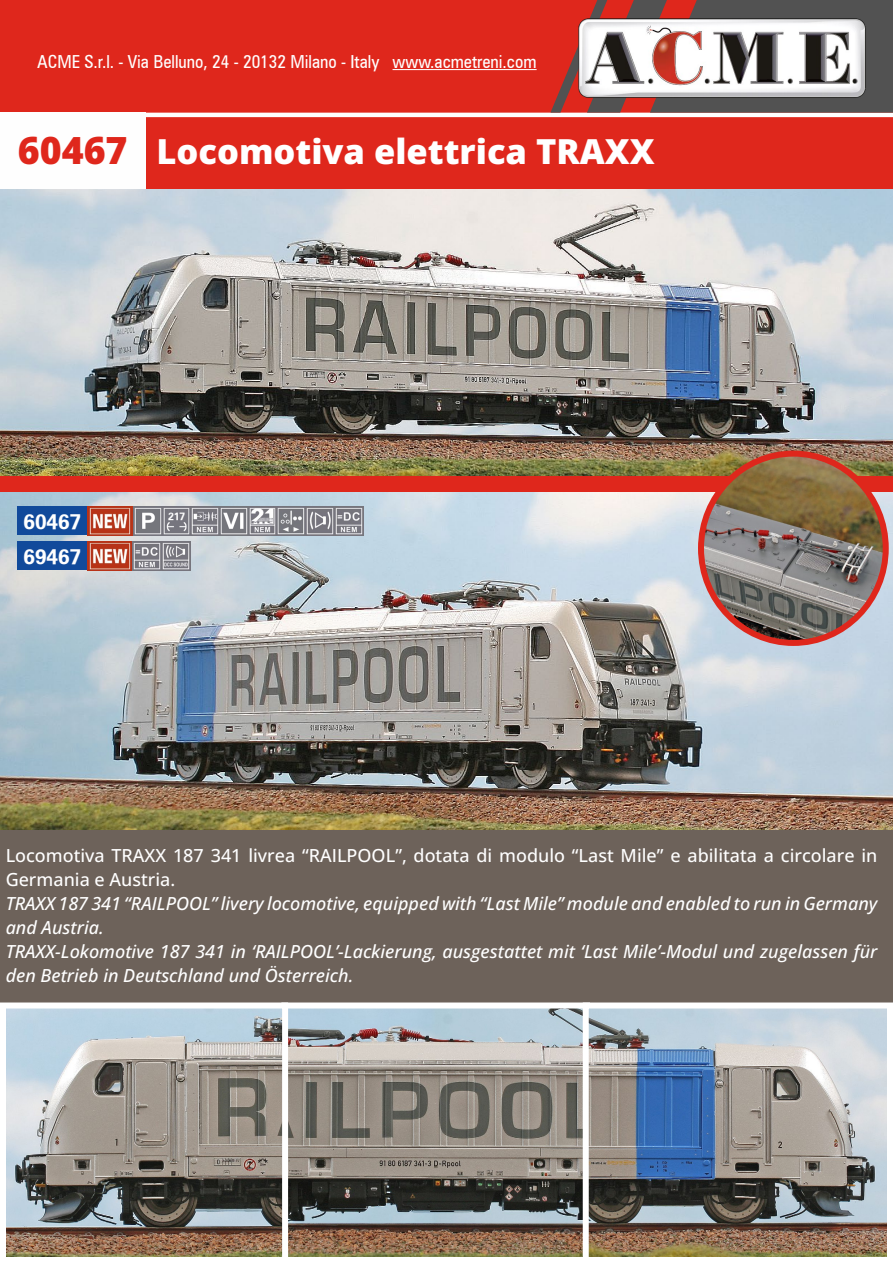
<style>
.page{position:relative;width:893px;height:1263px;background:#fff}
.page>*{position:absolute;margin:0;border:0;box-sizing:border-box;transform-origin:0 0}
.t1{font:800 34.5px "Open Sans";color:#fff}
.t2{font:21px "Zurich Bold BT";color:#fff}
.t3{font:italic 500 18px/24px "Open Sans";color:#fff}
.t4{font:500 18px/24px "Open Sans";color:#fff}
.t5{font:condensed 18px "Zurich BT";color:#fff}
.t6{font:10.5px "Zurich Bold BT";color:#fff}
.s1{font-size:37.5px;color:#df271c}
</style>
<div class="page">
<div style="left:0;top:0;width:893px;height:189px;background:#df271c"></div>
<hr style="left:88px;top:113px;width:805px;height:4px;background:#fefefe">
<div style="left:0;top:113px;width:145px;height:76px;background:#fefefe"></div>
<svg style="left:550px;top:0;width:343px;height:113px"></svg>
<img style="left:575px;top:17px;width:291px;height:82px">
<div style="left:0;top:830px;width:893px;height:172px;background:#6d625a"></div>
<hr style="left:392px;top:69px;width:145px;height:1px;background:#fff">
<img style="left:0;top:189px;width:893px;height:287px">
<img style="left:0;top:492px;width:893px;height:338px">
<img style="left:291px;top:1002px;width:289px;height:255px">
<img style="left:580px;top:1002px;width:313px;height:255px">
<img style="left:0;top:1002px;width:291px;height:255px">
<div style="left:17px;top:506px;width:71px;height:29px;background:#114a9b"></div>
<img style="left:88px;top:506px;width:275px;height:29px">
<div style="left:17px;top:542px;width:71px;height:28px;background:#114a9b"></div>
<img style="left:88px;top:542px;width:102px;height:28px">
<img style="left:701px;top:454px;width:185px;height:189px">
<div style="left:698px;top:451px;width:191px;height:195px;border:6px solid #df271c;border-radius:50%"></div>
<p class="t5" style="left:37px;top:51px;width:501px">ACME S.r.l. - Via Belluno, 24 - 20132 Milano - Italy www.acmetreni.com</p>
<h1 class="t1" style="left:18px;top:125px;width:639px"><span class="s1">60467</span> Locomotiva elettrica TRAXX</h1>
<p class="t2" style="left:23px;top:508px;width:60px">60467</p>
<p class="t6" style="left:168px;top:510px;width:19px">217</p>
<p class="t2" style="left:23px;top:544px;width:60px">69467</p>
<p class="t4" style="left:6px;top:843px;width:873px">Locomotiva TRAXX 187 341 livrea “RAILPOOL”, dotata di modulo “Last Mile” e abilitata a circolare in<br>Germania e Austria.</p>
<p class="t3" style="left:6px;top:891px;width:873px">TRAXX 187 341 “RAILPOOL” livery locomotive, equipped with “Last Mile” module and enabled to run in Germany and Austria.<br>TRAXX-Lokomotive 187 341 in ‘RAILPOOL’-Lackierung, ausgestattet mit ‘Last Mile’-Modul und zugelassen für den Betrieb in Deutschland und Österreich.</p>
</div>
